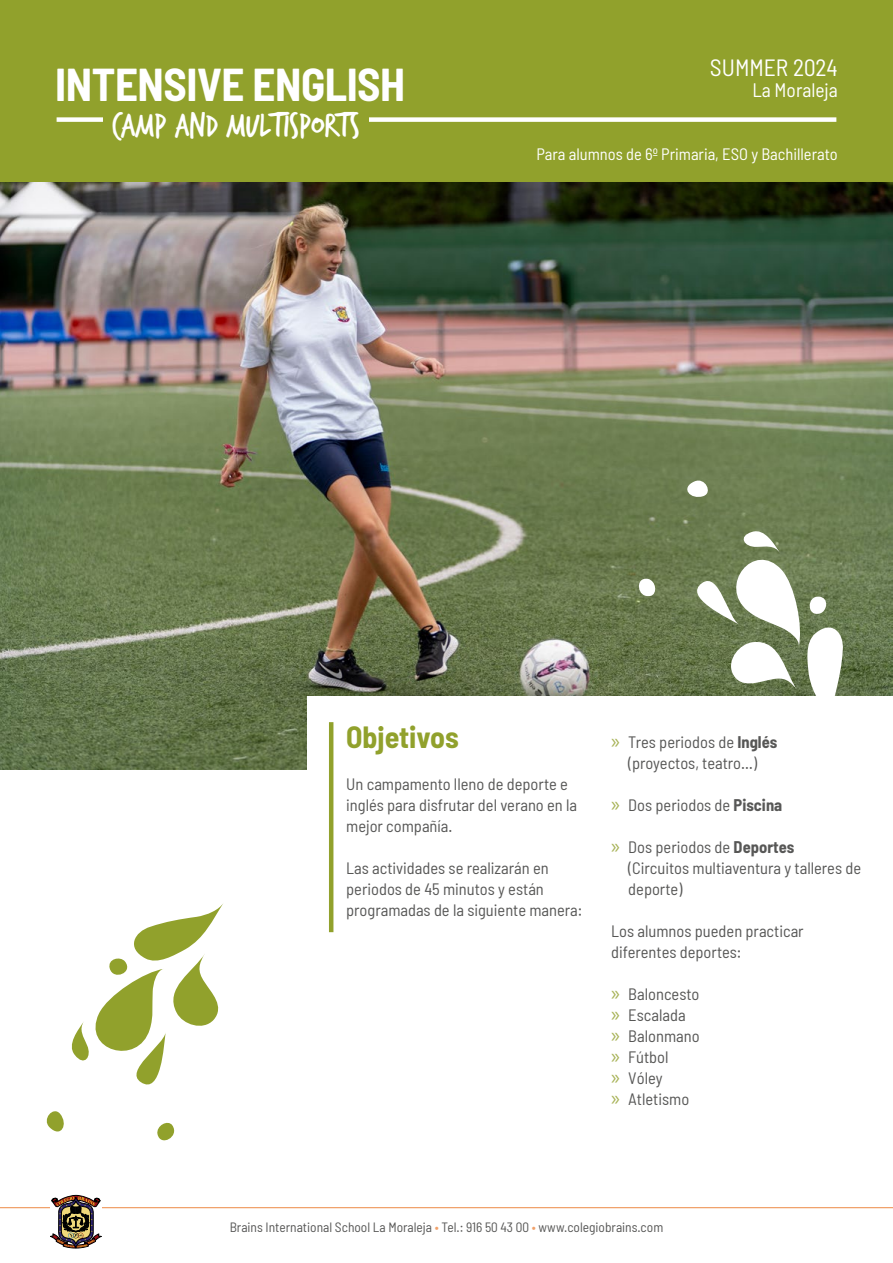
<style>
.page{position:relative;width:893px;height:1263px;background:#fff}
.page>*{position:absolute;margin:0;border:0;box-sizing:border-box;transform-origin:0 0}
.t1{font:700 semi-condensed 45px "Barlow";letter-spacing:-.01em;color:#fff}
.t2{font:36px "Trash Hand";letter-spacing:-.01em;color:#fff}
.t3{font:700 semi-condensed 30px "Barlow";color:#91a12c}
.t4{font:semi-condensed 23.55px "Barlow";color:#fff}
.t5{font:semi-condensed 19.5px "Barlow";color:#fff}
.t6{font:semi-condensed 16.5px/21px "Barlow";color:#575756}
.t7{font:semi-condensed 16.5px "Barlow";color:#fff}
.t8{font:semi-condensed 13.5px "Barlow";color:#575756}
.s1{font-family:"Myriad Pro";font-stretch:normal;font-size:21px;color:#a7b256}
.s2{font-weight:700}
.s3{color:#f1a16a}
</style>
<div class="page">
<hr style="left:0;top:1207px;width:893px;height:1px;background:#ed8a45">
<img style="left:0;top:181px;width:893px;height:588px">
<div style="left:0;top:0;width:893px;height:181px;background:#91a12c"></div>
<div style="left:57px;top:117px;width:779px;height:5px;background:#fff"></div>
<div style="left:103px;top:108px;width:266px;height:42px;background:#91a12c"></div>
<div style="left:308px;top:697px;width:585px;height:346px;background:#fff"></div>
<svg style="left:682px;top:528px;width:162px;height:169px"></svg>
<svg style="left:634px;top:576px;width:24px;height:23px"></svg>
<svg style="left:680px;top:477px;width:33px;height:23px"></svg>
<svg style="left:71px;top:904px;width:152px;height:181px"></svg>
<svg style="left:157px;top:1122px;width:18px;height:19px"></svg>
<svg style="left:46px;top:1111px;width:18px;height:21px"></svg>
<hr style="left:329px;top:722px;width:4px;height:210px;background:#91a12c">
<svg style="left:50px;top:1195px;width:51px;height:53px"></svg>
<h1 class="t1" style="left:55px;top:56px;width:351px">INTENSIVE ENGLISH</h1>
<h2 class="t2" style="left:112px;top:108px;width:249px">CAMP AND MULTISPORTS</h2>
<h3 class="t4" style="left:710px;top:53px;width:129px">SUMMER 2024</h3>
<p class="t5" style="left:752px;top:78px;width:87px">La Moraleja</p>
<p class="t7" style="left:536px;top:144px;width:303px">Para alumnos de 6º Primaria, ESO y Bachillerato</p>
<h3 class="t3" style="left:346px;top:718px;width:114px">Objetivos</h3>
<p class="t6" style="left:346px;top:773px;width:232px">Un campamento lleno de deporte e inglés para disfrutar del verano en la mejor compañía.</p>
<p class="t6" style="left:346px;top:857px;width:238px">Las actividades se realizarán en periodos de 45 minutos y están programadas de la siguiente manera:</p>
<p class="t6" style="left:611px;top:731px;width:168px;text-align:center"><span class="s1">»</span> Tres periodos de <span class="s2">Inglés </span>(proyectos, teatro…)</p>
<p class="t6" style="left:611px;top:794px;width:172px"><span class="s1">»</span> Dos periodos de <span class="s2">Piscina</span></p>
<p class="t6" style="left:628px;top:836px;width:234px;text-indent:-17px"><span class="s1">»</span> Dos periodos de <span class="s2">Deportes<br></span>(Circuitos multiaventura y talleres de deporte)</p>
<p class="t6" style="left:611px;top:920px;width:194px">Los alumnos pueden practicar diferentes deportes:</p>
<p class="t6" style="left:611px;top:983px;width:90px"><span class="s1">»</span> Baloncesto <span class="s1">»</span> Escalada<br><span class="s1">»</span> Balonmano <span class="s1">»</span> Fútbol<br><span class="s1">»</span> Vóley<br><span class="s1">»</span> Atletismo</p>
<p class="t8" style="left:230px;top:1218px;width:435px">Brains International School La Moraleja <span class="s3">•</span> Tel.: 916 50 43 00 <span class="s3">•</span> www.colegiobrains.com</p>
</div>
